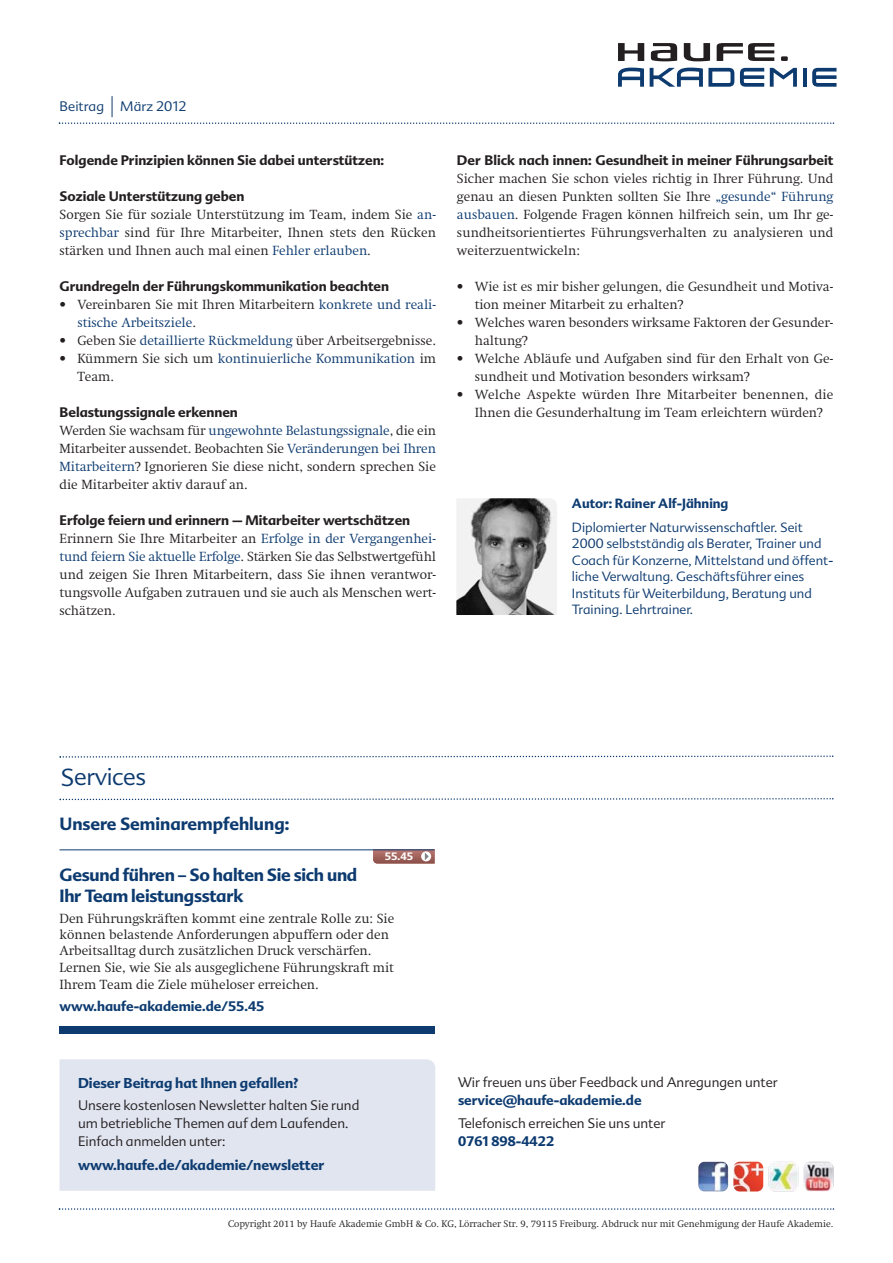
<style>
.page{position:relative;width:893px;height:1263px;background:#fff}
.page>*{position:absolute;margin:0;border:0;box-sizing:border-box;transform-origin:0 0}
.t1{font:300 24px "Advert";letter-spacing:-.015em;color:#0d3b70}
.t2{font:700 17.25px/21.1px "Advert";letter-spacing:-.015em;color:#0d3b70}
.t3{font:700 13.95px "Advert";color:#0d3b70}
.t4{font:300 13.5px/18px "Swift Com";color:#231f20}
.t5{font:700 13.5px "Advert";color:#231f20}
.t6{font:300 13.5px/18px "Advert";color:#231f20}
.t7{font:700 13.5px "Advert";color:#0d3b70}
.t8{font:300 13.5px/18px "Swift Com";color:#0d3b70}
.t9{font:300 13.5px "Advert";color:#0d3b70}
.t10{font:300 13.05px/16.5px "Advert";color:#0d3b70}
.t11{font:700 13.05px "Advert";color:#0d3b70}
.t12{font:700 10.5px "Advert";color:#fff}
.t13{font:300 9.75px "Swift Com";color:#231f20}
.s1{color:#0d3b70}
.s2{color:#231f20}
.s3{font-family:"Calibri"}
</style>
<div class="page">
<svg style="left:684px;top:43px;width:26px;height:18px"></svg>
<svg style="left:618px;top:43px;width:26px;height:18px"></svg>
<svg style="left:717px;top:43px;width:57px;height:18px"></svg>
<svg style="left:781px;top:56px;width:7px;height:5px"></svg>
<svg style="left:651px;top:43px;width:26px;height:18px"></svg>
<hr style="left:803px;top:68px;width:4px;height:19px;background:#0d3b70">
<svg style="left:740px;top:68px;width:24px;height:19px"></svg>
<svg style="left:812px;top:68px;width:24px;height:19px"></svg>
<svg style="left:618px;top:68px;width:26px;height:19px"></svg>
<svg style="left:650px;top:68px;width:84px;height:19px"></svg>
<svg style="left:770px;top:68px;width:27px;height:19px"></svg>
<svg style="left:59px;top:1208px;width:775px;height:2px"></svg>
<svg style="left:59px;top:96px;width:775px;height:28px"></svg>
<img style="left:456px;top:498px;width:101px;height:117px">
<div style="left:60px;top:1059px;width:375px;height:132px;background:#e1e5f0"></div>
<svg style="left:373px;top:850px;width:62px;height:13px"></svg>
<hr style="left:60px;top:849px;width:375px;height:1px;background:#0d3b70">
<div style="left:60px;top:1027px;width:375px;height:7px;background:#0d3b70"></div>
<svg style="left:59px;top:755px;width:774px;height:3px"></svg>
<svg style="left:59px;top:798px;width:774px;height:3px"></svg>
<img style="left:733px;top:1162px;width:30px;height:29px">
<img style="left:698px;top:1162px;width:30px;height:29px;border-radius:6px">
<img style="left:768px;top:1162px;width:30px;height:29px;border-radius:6px">
<img style="left:804px;top:1162px;width:29px;height:29px;border-radius:6px">
<p class="t9" style="left:60px;top:101px;width:129px">Beitrag März 2012</p>
<p class="t5" style="left:60px;top:154px;width:326px">Folgende Prinzipien können Sie dabei unterstützen:</p>
<p class="t5" style="left:60px;top:190px;width:186px">Soziale Unterstützung geben</p>
<p class="t4" style="left:60px;top:206px;width:378px;text-align:justify">Sorgen Sie für soziale Unterstützung im Team, indem Sie <span class="s1">an&shy;sprechbar</span> sind für Ihre Mitarbeiter, Ihnen stets den Rücken stärken und Ihnen auch mal einen <span class="s1">Fehler erlauben</span>.</p>
<p class="t5" style="left:60px;top:280px;width:331px">Grundregeln der Führungskommunikation beachten</p>
<p class="t4" style="left:77px;top:296px;width:360px;text-indent:-18px">• Vereinbaren Sie mit Ihren Mitarbeitern <span class="s1">konkrete und reali&shy;stische Arbeitsziele</span>.</p>
<p class="t4" style="left:60px;top:332px;width:378px">• Geben Sie <span class="s1">detaillierte Rückmeldung</span> über Arbeitsergebnisse.</p>
<p class="t8" style="left:77px;top:350px;width:360px;text-indent:-18px"><span class="s2">• Kümmern Sie sich um</span> kontinuierliche Kommunikation <span class="s2">im<br>Team.</span></p>
<p class="t5" style="left:60px;top:406px;width:180px">Belastungssignale erkennen</p>
<p class="t4" style="left:60px;top:422px;width:378px;text-align:justify">Werden Sie wachsam für <span class="s1">ungewohnte Belastungssignale</span>, die ein Mitarbeiter aussendet. Beobachten Sie <span class="s1">Veränderungen bei Ihren Mitarbeitern</span>? Ignorieren Sie diese nicht, sondern sprechen Sie die Mitarbeiter aktiv darauf an.</p>
<p class="t5" style="left:60px;top:514px;width:352px">Erfolge feiern und erinnern – Mitarbeiter wertschätzen</p>
<p class="t4" style="left:60px;top:530px;width:378px;text-align:justify">Erinnern Sie Ihre Mitarbeiter an <span class="s1">Erfolge in der Vergangenhei&shy;tund feiern Sie aktuelle Erfolge</span>. Stärken Sie das Selbstwertgefühl und zeigen Sie Ihren Mitarbeitern, dass Sie ihnen verantwor&shy;tungsvolle Aufgaben zutrauen und sie auch als Menschen wert&shy;schätzen.</p>
<p class="t5" style="left:457px;top:154px;width:378px">Der Blick nach innen: Gesundheit in meiner Führungsarbeit</p>
<p class="t4" style="left:457px;top:170px;width:378px;text-align:justify">Sicher machen Sie schon vieles richtig in Ihrer Führung. Und genau an diesen Punkten sollten Sie Ihre <span class="s1">„gesunde“ Führung ausbauen</span>. Folgende Fragen können hilfreich sein, um Ihr ge&shy;sundheitsorientiertes Führungsverhalten zu analysieren und weiterzuentwickeln:</p>
<p class="t4" style="left:475px;top:278px;width:360px;text-indent:-18px">• Wie ist es mir bisher gelungen, die Gesundheit und Motiva&shy;tion meiner Mitarbeit zu erhalten?</p>
<p class="t4" style="left:475px;top:314px;width:360px;text-indent:-18px">• Welches waren besonders wirksame Faktoren der Gesunder&shy;haltung?</p>
<p class="t4" style="left:475px;top:350px;width:360px;text-indent:-18px">• Welche Abläufe und Aufgaben sind für den Erhalt von Ge&shy;sundheit und Motivation besonders wirksam?</p>
<p class="t4" style="left:457px;top:386px;width:378px;text-align:center">• Welche Aspekte würden Ihre Mitarbeiter benennen, die<br>Ihnen die Gesunderhaltung im Team erleichtern würden?</p>
<p class="t11" style="left:572px;top:498px;width:158px">Autor: Rainer Alf-Jähning</p>
<p class="t10" style="left:572px;top:520px;width:263px">Diplomierter Naturwissenschaftler. Seit 2000 selbstständig als Berater, Trainer und Coach für Konzerne, Mittelstand und öffent&shy;liche Verwaltung. Geschäftsführer eines Instituts für Weiterbildung, Beratung und Training. Lehrtrainer.</p>
<h1 class="t1" style="left:60px;top:767px;width:87px">Services</h1>
<p class="t2" style="left:60px;top:815px;width:231px">Unsere Seminarempfehlung:</p>
<p class="t2" style="left:60px;top:865px;width:299px">Gesund führen <span class="s3">‒</span> So halten Sie sich und<br>Ihr Team leistungsstark</p>
<p class="t4" style="left:60px;top:911px;width:336px;line-height:16.4px">Den Führungskräften kommt eine zentrale Rolle zu: Sie können belastende Anforderungen abpuffern oder den Arbeitsalltag durch zusätzlichen Druck verschärfen.<br>Lernen Sie, wie Sie als ausgeglichene Führungskraft mit Ihrem Team die Ziele müheloser erreichen.</p>
<p class="t7" style="left:60px;top:1000px;width:206px">www.haufe-akademie.de/55.45</p>
<p class="t12" style="left:385px;top:852px;width:30px">55.45</p>
<p class="t3" style="left:78px;top:1077px;width:222px">Dieser Beitrag hat Ihnen gefallen?</p>
<p class="t6" style="left:78px;top:1097px;width:283px">Unsere kostenlosen Newsletter halten Sie rund um betriebliche Themen auf dem Laufenden.<br>Einfach anmelden unter:</p>
<p class="t3" style="left:78px;top:1160px;width:248px">www.haufe.de/akademie/newsletter</p>
<p class="t6" style="left:458px;top:1075px;width:321px">Wir freuen uns über Feedback und Anregungen unter</p>
<p class="t7" style="left:458px;top:1095px;width:185px">service@haufe-akademie.de</p>
<p class="t6" style="left:458px;top:1115px;width:209px">Telefonisch erreichen Sie uns unter</p>
<p class="t7" style="left:458px;top:1135px;width:98px">0761 898-4422</p>
<p class="t13" style="left:228px;top:1220px;width:607px">Copyright 2011 by Haufe Akademie GmbH &amp; Co. KG, Lörracher Str. 9, 79115 Freiburg. Abdruck nur mit Genehmigung der Haufe Akademie.</p>
</div>
